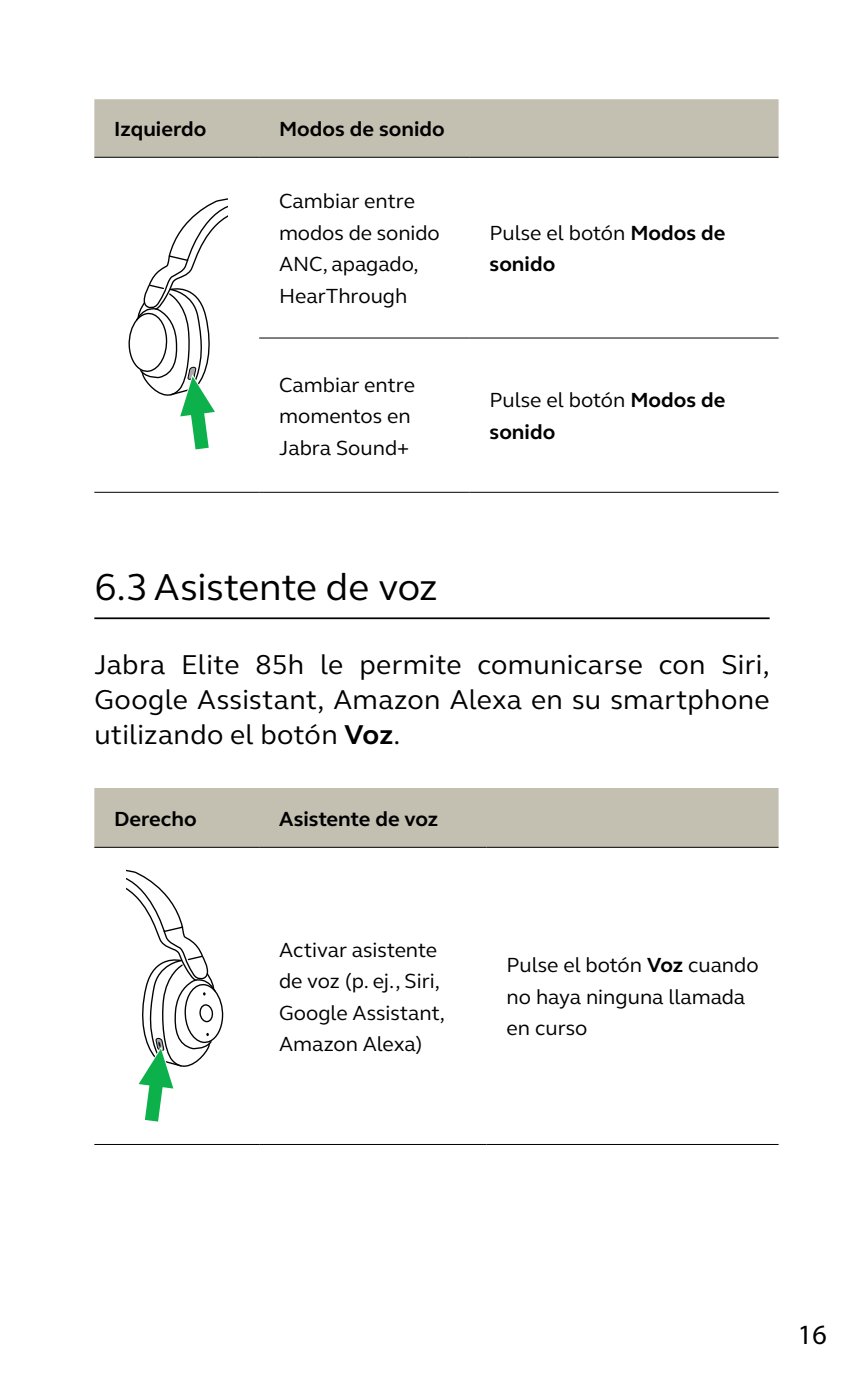
<style>
.page{position:relative;width:864px;height:1389px;background:#fff}
.page>*{position:absolute;margin:0;border:0;box-sizing:border-box;transform-origin:0 0}
.t1{font:38.5px "GN Elliot";letter-spacing:-.005em;color:#000}
.t2{font:28px/35px "GN Elliot";letter-spacing:.01em;color:#000;text-align:justify}
.t3{font:28px "Myriad Pro";color:#000}
.t4{font:21px/31.5px "GN Elliot";color:#000}
.t5{font:700 21px/31.5px "GN Elliot";color:#000}
.s1{font-weight:400}
.s2{font-weight:700}
</style>
<div class="page">
<hr style="left:94px;top:617px;width:675px;height:2px;background:#000">
<div style="left:94px;top:99px;width:684px;height:58px;background:#c4c0b1"></div>
<hr style="left:94px;top:492px;width:165px;height:1px;background:#000">
<hr style="left:259px;top:337px;width:210px;height:2px;background:#000">
<hr style="left:469px;top:337px;width:309px;height:2px;background:#000">
<hr style="left:259px;top:492px;width:210px;height:1px;background:#000">
<hr style="left:469px;top:492px;width:309px;height:1px;background:#000">
<hr style="left:259px;top:157px;width:210px;height:1px;background:#000">
<hr style="left:469px;top:157px;width:309px;height:1px;background:#000">
<hr style="left:94px;top:157px;width:165px;height:1px;background:#000">
<svg style="left:128px;top:198px;width:99px;height:252px"></svg>
<div style="left:94px;top:788px;width:684px;height:59px;background:#c4c0b1"></div>
<hr style="left:259px;top:1144px;width:227px;height:1px;background:#000">
<hr style="left:486px;top:1144px;width:292px;height:1px;background:#000">
<hr style="left:259px;top:847px;width:227px;height:1px;background:#000">
<hr style="left:486px;top:847px;width:292px;height:1px;background:#000">
<hr style="left:94px;top:847px;width:165px;height:1px;background:#000">
<hr style="left:94px;top:1144px;width:165px;height:1px;background:#000">
<svg style="left:126px;top:869px;width:98px;height:253px"></svg>
<p class="t5" style="left:114px;top:113px;width:94px">Izquierdo</p>
<p class="t5" style="left:279px;top:113px;width:167px">Modos de sonido</p>
<p class="t4" style="left:279px;top:185px;width:162px">Cambiar entre modos de sonido<br>ANC, apagado,<br>HearThrough</p>
<p class="t4" style="left:279px;top:368px;width:137px">Cambiar entre momentos en<br>Jabra Sound+</p>
<p class="t5" style="left:489px;top:217px;width:237px"><span class="s1">Pulse el botón</span> Modos de sonido</p>
<p class="t5" style="left:489px;top:384px;width:237px"><span class="s1">Pulse el botón</span> Modos de sonido</p>
<h1 class="t1" style="left:94px;top:561px;width:345px">6.3Asistente de voz</h1>
<h2 class="t2" style="left:94px;top:647px;width:676px">Jabra Elite 85h le permite comunicarse con Siri, Google Assistant, Amazon Alexa en su smartphone utilizando el botón <span class="s2">Voz</span>.</h2>
<p class="t5" style="left:114px;top:802px;width:84px">Derecho</p>
<p class="t5" style="left:279px;top:802px;width:160px">Asistente de voz</p>
<p class="t4" style="left:279px;top:933px;width:167px">Activar asistente de voz (p. ej., Siri,<br>Google Assistant,<br>Amazon Alexa)</p>
<p class="t4" style="left:506px;top:949px;width:254px">Pulse el botón <span class="s2">Voz</span> cuando no haya ninguna llamada en curso</p>
<h2 class="t3" style="left:797px;top:1317px;width:30px">16</h2>
</div>
